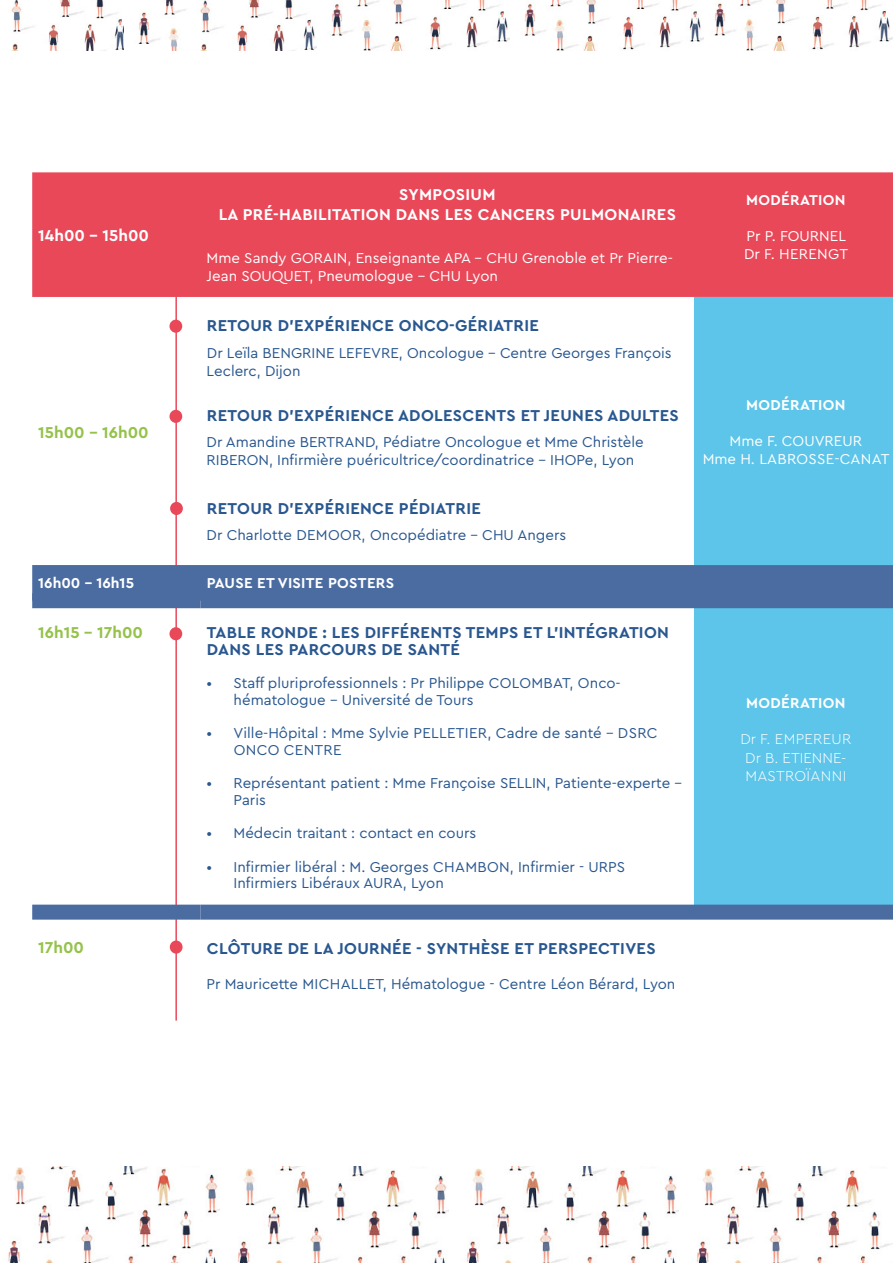
<style>
.page{position:relative;width:893px;height:1263px;background:#fff}
.page>*{position:absolute;margin:0;border:0;box-sizing:border-box;transform-origin:0 0}
.t1{font:700 16.5px/16.5px "Cera PRO";letter-spacing:.02em;color:#29578f}
.t2{font:700 16.5px/19.8px "Cera PRO";letter-spacing:.02em;color:#fff;text-align:center}
.t3{font:700 16.5px "Cera PRO";color:#94c24a}
.t4{font:700 16.5px "Cera PRO";color:#fff}
.t5{font:15px/16.5px "Cera PRO";color:#29578f}
.t6{font:15px/18px "Cera PRO";color:#fff;text-align:center}
.t7{font:700 15px "Cera PRO";letter-spacing:.02em;color:#fff}
.t8{font:300 15px/18px "Cera PRO";letter-spacing:.02em;color:#fff;text-align:center}
.t9{font:15px "Cera PRO";letter-spacing:.02em;color:#fff}
.t10{font:700 15px "Cera PRO";color:#fff}
</style>
<div class="page">
<img style="left:11px;top:0;width:113px;height:51px">
<img style="left:703px;top:0;width:190px;height:51px">
<img style="left:138px;top:0;width:565px;height:51px">
<hr style="left:175px;top:296px;width:2px;height:724px;background:#e94859">
<div style="left:32px;top:172px;width:861px;height:125px;background:#e94859"></div>
<div style="left:694px;top:297px;width:199px;height:608px;background:#5dc5ea"></div>
<div style="left:32px;top:565px;width:861px;height:28px;background:#4b6ca1"></div>
<div style="left:32px;top:593px;width:169px;height:15px;background:#4b6ca1"></div>
<div style="left:201px;top:593px;width:493px;height:15px;background:#4b6ca1"></div>
<div style="left:694px;top:593px;width:199px;height:15px;background:#4b6ca1"></div>
<div style="left:32px;top:905px;width:169px;height:15px;background:#4b6ca1"></div>
<div style="left:201px;top:905px;width:493px;height:15px;background:#4b6ca1"></div>
<div style="left:694px;top:905px;width:199px;height:15px;background:#4b6ca1"></div>
<div style="left:169px;top:627px;width:13px;height:13px;background:#e94859;border-radius:50%"></div>
<div style="left:170px;top:502px;width:13px;height:13px;background:#e94859;border-radius:50%"></div>
<div style="left:169px;top:320px;width:13px;height:13px;background:#e94859;border-radius:50%"></div>
<div style="left:169px;top:410px;width:13px;height:13px;background:#e94859;border-radius:50%"></div>
<div style="left:170px;top:940px;width:13px;height:14px;background:#e94859;border-radius:50%"></div>
<img style="left:8px;top:1166px;width:885px;height:97px">
<p class="t4" style="left:38px;top:225px;width:112px">14h00 - 15h00</p>
<p class="t3" style="left:38px;top:421px;width:112px">15h00 - 16h00</p>
<p class="t2" style="left:219px;top:184px;width:459px">SYMPOSIUM<br>LA PRÉ-HABILITATION DANS LES CANCERS PULMONAIRES</p>
<p class="t7" style="left:746px;top:190px;width:101px">MODÉRATION</p>
<p class="t6" style="left:746px;top:226px;width:101px">Pr P. FOURNEL</p>
<p class="t6" style="left:207px;top:248px;width:468px">Mme Sandy GORAIN, Enseignante APA - CHU Grenoble et Pr Pierre-</p>
<p class="t9" style="left:744px;top:244px;width:106px">Dr F. HERENGT</p>
<p class="t6" style="left:207px;top:266px;width:293px">Jean SOUQUET, Pneumologue - CHU Lyon</p>
<p class="t1" style="left:207px;top:317px;width:334px">RETOUR D’EXPÉRIENCE ONCO-GÉRIATRIE</p>
<p class="t5" style="left:207px;top:343px;width:467px;line-height:18px">Dr Leïla BENGRINE LEFEVRE, Oncologue - Centre Georges François<br>Leclerc, Dijon</p>
<p class="t1" style="left:207px;top:406px;width:473px">RETOUR D’EXPÉRIENCE ADOLESCENTS ET JEUNES ADULTES</p>
<p class="t5" style="left:207px;top:433px;width:439px;line-height:18px">Dr Amandine BERTRAND, Pédiatre Oncologue et Mme Christèle<br>RIBERON, Infirmière puéricultrice/coordinatrice - IHOPe, Lyon</p>
<p class="t1" style="left:207px;top:499px;width:276px">RETOUR D’EXPÉRIENCE PÉDIATRIE</p>
<p class="t5" style="left:207px;top:526px;width:361px">Dr Charlotte DEMOOR, Oncopédiatre - CHU Angers</p>
<p class="t7" style="left:746px;top:395px;width:101px">MODÉRATION</p>
<p class="t6" style="left:703px;top:431px;width:188px">Mme F. COUVREUR<br>Mme H. LABROSSE-CANAT</p>
<p class="t10" style="left:38px;top:573px;width:97px">16h00 - 16h15</p>
<p class="t7" style="left:207px;top:573px;width:189px">PAUSE ET VISITE POSTERS</p>
<p class="t3" style="left:38px;top:621px;width:106px">16h15 - 17h00</p>
<p class="t1" style="left:207px;top:623px;width:464px">TABLE RONDE : LES DIFFÉRENTS TEMPS ET L’INTÉGRATION<br>DANS LES PARCOURS DE SANTÉ</p>
<p class="t5" style="left:234px;top:674px;width:389px;text-indent:-27px">• Staff pluriprofessionnels : Pr Philippe COLOMBAT, Onco&shy;hématologue - Université de Tours</p>
<p class="t5" style="left:234px;top:724px;width:425px;text-indent:-27px">• Ville-Hôpital : Mme Sylvie PELLETIER, Cadre de santé - DSRC<br>ONCO CENTRE</p>
<p class="t5" style="left:234px;top:774px;width:450px;text-indent:-27px">• Représentant patient : Mme Françoise SELLIN, Patiente-experte -<br>Paris</p>
<p class="t5" style="left:207px;top:824px;width:271px">• Médecin traitant : contact en cours</p>
<p class="t5" style="left:234px;top:858px;width:393px;text-indent:-27px">• Infirmier libéral : M. Georges CHAMBON, Infirmier - URPS<br>Infirmiers Libéraux AURA, Lyon</p>
<p class="t3" style="left:38px;top:936px;width:47px">17h00</p>
<p class="t1" style="left:207px;top:939px;width:450px">CLÔTURE DE LA JOURNÉE - SYNTHÈSE ET PERSPECTIVES</p>
<p class="t5" style="left:207px;top:975px;width:470px">Pr Mauricette MICHALLET, Hématologue - Centre Léon Bérard, Lyon</p>
<p class="t7" style="left:746px;top:693px;width:101px">MODÉRATION</p>
<p class="t8" style="left:740px;top:730px;width:112px">Dr F. EMPEREUR<br>Dr B. ETIENNE-<br>MASTROÏANNI</p>
</div>
